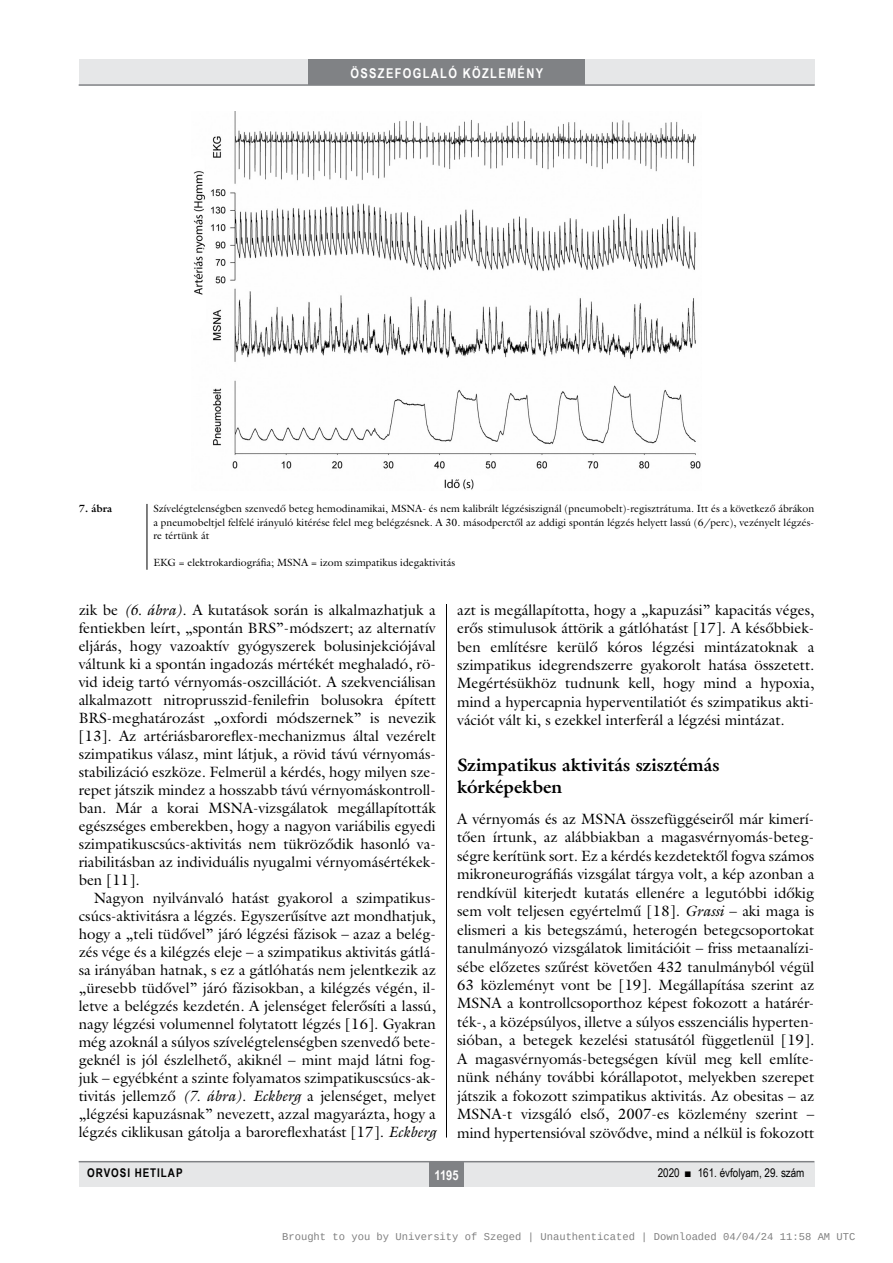
<style>
.page{position:relative;width:893px;height:1263px;background:#fff}
.page>*{position:absolute;margin:0;border:0;box-sizing:border-box;transform-origin:0 0}
.alcimbold{font:700 18px/22px "Galliard Reg";color:#000}
.Body_Text{font:15px/18px "Galliard Reg";color:#000;text-align:justify}
.Body_tompa{font:15px/18.5px "Galliard Reg";color:#000;text-align:justify}
.t1{font:700 13.5px "Arial Narrow";letter-spacing:.1em;color:#fff}
.t2{font:12px "Arial Narrow";color:#000}
.t3{font:700 12px "Arial Narrow";letter-spacing:.08em;color:#000}
.kepalairas2{font:10.5px/13.5px "Galliard Reg";color:#000;text-align:justify}
.t4{font:10.5px "Liberation Mono";color:rgb(0 0 0/.5)}
.kepalairas1{font:700 10.5px "Galliard Reg";color:#000}
.s1{font-style:italic}
</style>
<div class="page">
<div style="left:79px;top:1161px;width:735px;height:25px;background:#e6e7e8"></div>
<div style="left:429px;top:1161px;width:34px;height:25px;background:#808285"></div>
<hr style="left:79px;top:1161px;width:735px;height:1px;background:#808285">
<div style="left:79px;top:60px;width:735px;height:25px;background:#e6e7e8"></div>
<div style="left:308px;top:60px;width:277px;height:25px;background:#808285"></div>
<hr style="left:79px;top:84px;width:736px;height:2px;background:#808285">
<hr style="left:446px;top:111px;width:1px;height:1026px;background:#000">
<img style="left:193px;top:111px;width:508px;height:380px">
<div style="left:79px;top:504px;width:735px;height:100px;background:#fff"></div>
<hr style="left:147px;top:504px;width:1px;height:66px;background:#000">
<p class="t1" style="left:350px;top:63px;width:194px">ÖSSZEFOGLALÓ KÖZLEMÉNY</p>
<p class="kepalairas1" style="left:79px;top:502px;width:35px">7. ábra</p>
<p class="kepalairas2" style="left:153px;top:502px;width:662px">Szívelégtelenségben szenvedő beteg hemodinamikai, MSNA- és nem kalibrált légzésiszignál (pneumobelt)-regisztrátuma. Itt és a következő ábrákon a pneumobeltjel felfelé irányuló kitérése felel meg belégzésnek. A 30. másodperctől az addigi spontán légzés helyett lassú (6/perc), vezényelt légzés&shy;re tértünk át</p>
<p class="kepalairas2" style="left:153px;top:556px;width:303px">EKG = elektrokardiográfia; MSNA = izom szimpatikus idegaktivitás</p>
<p class="Body_Text" style="left:79px;top:601px;width:359px">zik be <span class="s1">(6. ábra)</span>. A kutatások során is alkalmazhatjuk a fentiekben leírt, „spontán BRS”-módszert; az alternatív eljárás, hogy vazoaktív gyógyszerek bolusinjekciójával váltunk ki a spontán ingadozás mértékét meghaladó, rö&shy;vid ideig tartó vérnyomás-oszcillációt. A szekvenciálisan alkalmazott nitroprusszid-fenilefrin bolusokra épített BRS-meghatározást „oxfordi módszernek” is nevezik [13]. Az artériásbaroreflex-mechanizmus által vezérelt szimpatikus válasz, mint látjuk, a rövid távú vérnyomás&shy;stabilizáció eszköze. Felmerül a kérdés, hogy milyen sze&shy;repet játszik mindez a hosszabb távú vérnyomáskontroll&shy;ban. Már a korai MSNA-vizsgálatok megállapították egészséges emberekben, hogy a nagyon variábilis egyedi szimpatikuscsúcs-aktivitás nem tükröződik hasonló va&shy;riabilitásban az individuális nyugalmi vérnyomásértékek&shy;ben [11].</p>
<p class="Body_Text" style="left:79px;top:889px;width:359px;text-indent:15px">Nagyon nyilvánvaló hatást gyakorol a szimpatikus&shy;csúcs-aktivitásra a légzés. Egyszerűsítve azt mondhatjuk, hogy a „teli tüdővel” járó légzési fázisok – azaz a belég&shy;zés vége és a kilégzés eleje – a szimpatikus aktivitás gátlá&shy;sa irányában hatnak, s ez a gátlóhatás nem jelentkezik az „üresebb tüdővel” járó fázisokban, a kilégzés végén, il&shy;letve a belégzés kezdetén. A jelenséget felerősíti a lassú, nagy légzési volumennel folytatott légzés [16]. Gyakran még azoknál a súlyos szívelégtelenségben szenvedő bete&shy;geknél is jól észlelhető, akiknél – mint majd látni fog&shy;juk – egyébként a szinte folyamatos szimpatikuscsúcs-ak&shy;tivitás jellemző <span class="s1">(7. ábra)</span>. <span class="s1">Eckberg</span> a jelenséget, melyet „légzési kapuzásnak” nevezett, azzal magyarázta, hogy a légzés ciklikusan gátolja a baroreflexhatást [17]. <span class="s1">Eckberg</span></p>
<p class="Body_Text" style="left:457px;top:600px;width:359px;line-height:18.5px">azt is megállapította, hogy a „kapuzási” kapacitás véges, erős stimulusok áttörik a gátlóhatást [17]. A későbbiek&shy;ben említésre kerülő kóros légzési mintázatoknak a szimpatikus idegrendszerre gyakorolt hatása összetett.<br>Megértésükhöz tudnunk kell, hogy mind a hypoxia, mind a hypercapnia hyperventilatiót és szimpatikus akti&shy;vációt vált ki, s ezekkel interferál a légzési mintázat.</p>
<p class="alcimbold" style="left:457px;top:754px;width:264px">Szimpatikus aktivitás szisztémás kórképekben</p>
<p class="Body_tompa" style="left:457px;top:809px;width:359px">A vérnyomás és az MSNA összefüggéseiről már kimerí&shy;tően írtunk, az alábbiakban a magasvérnyomás-beteg&shy;ségre kerítünk sort. Ez a kérdés kezdetektől fogva számos mikroneurográfiás vizsgálat tárgya volt, a kép azonban a rendkívül kiterjedt kutatás ellenére a legutóbbi időkig sem volt teljesen egyértelmű [18]. <span class="s1">Grassi</span> – aki maga is elismeri a kis betegszámú, heterogén betegcsoportokat tanulmányozó vizsgálatok limitációit – friss metaanalízi&shy;sébe előzetes szűrést követően 432 tanulmányból végül 63 közleményt vont be [19]. Megállapítása szerint az MSNA a kontrollcsoporthoz képest fokozott a határér&shy;ték-, a középsúlyos, illetve a súlyos esszenciális hyperten&shy;sióban, a betegek kezelési statusától függetlenül [19].<br>A magasvérnyomás-betegségen kívül meg kell említe&shy;nünk néhány további kórállapotot, melyekben szerepet játszik a fokozott szimpatikus aktivitás. Az obesitas – az MSNA-t vizsgáló első, 2007-es közlemény szerint – mind hypertensióval szövődve, mind a nélkül is fokozott</p>
<p class="t3" style="left:87px;top:1164px;width:97px">ORVOSI HETILAP</p>
<p class="t1" style="left:434px;top:1165px;width:26px">1195</p>
<p class="t2" style="left:658px;top:1164px;width:148px">2020 ■ 161. évfolyam, 29. szám</p>
<p class="t4" style="left:282px;top:1232px;width:575px">Brought to you by University of Szeged | Unauthenticated | Downloaded 04/04/24 11:58 AM UTC</p>
</div>
